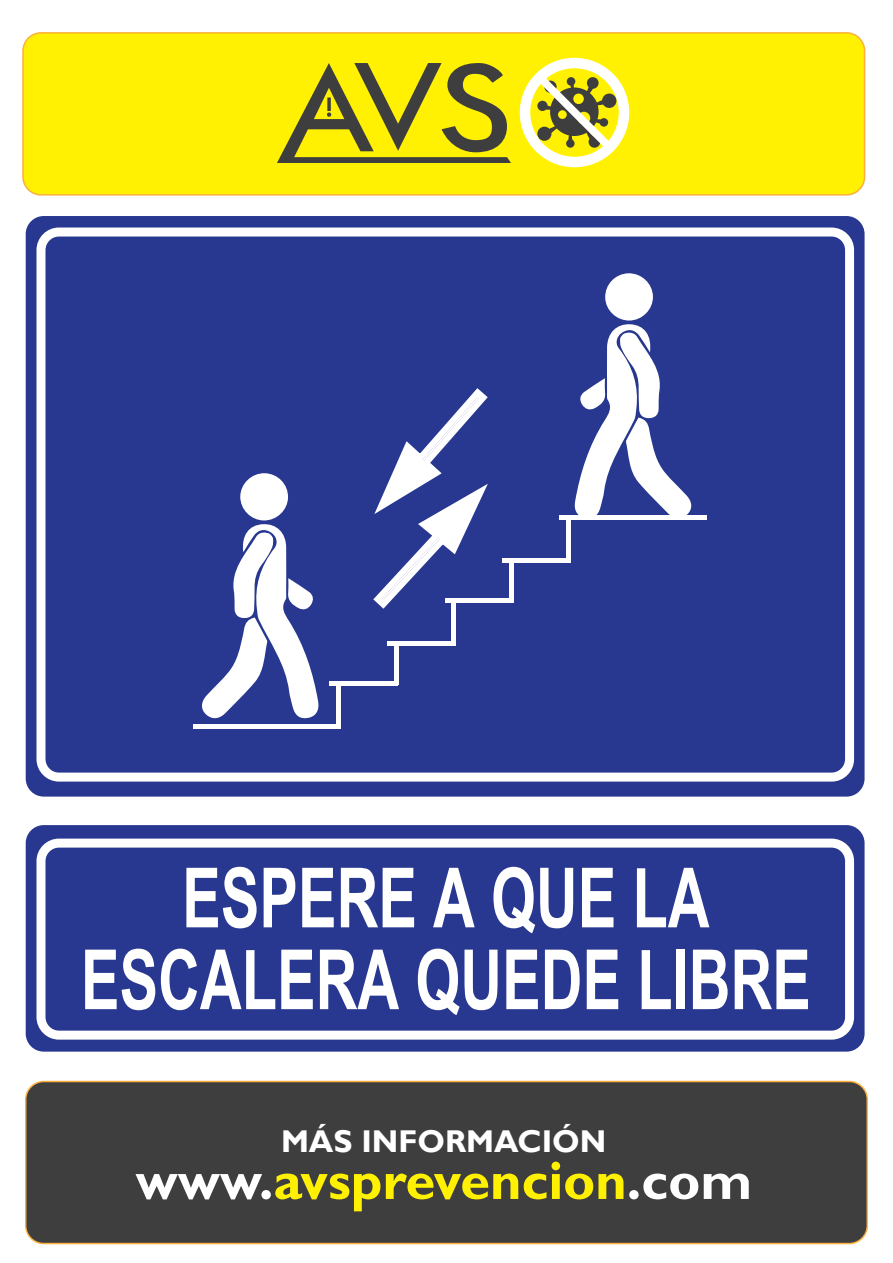
<style>
.page{position:relative;width:893px;height:1263px;background:#fff}
.page>*{position:absolute;margin:0;border:0;box-sizing:border-box;transform-origin:0 0}
.t1{font:700 83.1px/81.9px "Arial";color:#fff;text-align:center;scale:.7 1}
.t2{font:700 54px "Gill Sans";color:#fff101}
.t3{font:700 31.5px "Gill Sans";color:#fff}
.s1{color:#fff}
</style>
<div class="page">
<div style="left:23px;top:33px;width:841px;height:162px;background:#fff101;border-radius:18px"></div>
<div style="left:22px;top:32px;width:843px;height:164px;border:2px solid #fbb03f;border-radius:18px"></div>
<div style="left:26px;top:1081px;width:841px;height:162px;background:#3e3e3f;border-radius:18px"></div>
<div style="left:25px;top:1081px;width:843px;height:163px;border:2px solid #fbb03f;border-radius:18px"></div>
<div style="left:26px;top:825px;width:838px;height:227px;background:#283890;border-radius:18px"></div>
<div style="left:36px;top:839px;width:818px;height:201px;border:9px solid #fff;border-radius:18px"></div>
<div style="left:26px;top:216px;width:838px;height:581px;background:#283890;border-radius:18px"></div>
<div style="left:36px;top:228px;width:818px;height:554px;border:9px solid #fff;border-radius:18px"></div>
<svg style="left:277px;top:63px;width:234px;height:100px"></svg>
<div style="left:520px;top:58px;width:109px;height:109px;border:10px solid #fff;border-radius:50%"></div>
<svg style="left:537px;top:75px;width:79px;height:75px"></svg>
<hr style="left:330px;top:681px;width:68px;height:4px;background:#fff">
<div style="left:336px;top:684px;width:5px;height:40px;background:#fff"></div>
<hr style="left:387px;top:641px;width:69px;height:4px;background:#fff">
<hr style="left:394px;top:644px;width:4px;height:41px;background:#fff">
<div style="left:445px;top:598px;width:68px;height:5px;background:#fff"></div>
<div style="left:451px;top:602px;width:5px;height:40px;background:#fff"></div>
<hr style="left:502px;top:559px;width:69px;height:4px;background:#fff">
<hr style="left:509px;top:562px;width:4px;height:40px;background:#fff">
<div style="left:560px;top:515px;width:147px;height:5px;background:#fff"></div>
<div style="left:566px;top:518px;width:5px;height:41px;background:#fff"></div>
<div style="left:194px;top:724px;width:147px;height:5px;background:#fff"></div>
<div style="left:240px;top:473px;width:48px;height:47px;background:#fff;border-radius:50%"></div>
<svg style="left:202px;top:524px;width:117px;height:195px"></svg>
<div style="left:605px;top:273px;width:48px;height:48px;background:#fff;border-radius:50%"></div>
<svg style="left:574px;top:324px;width:118px;height:191px"></svg>
<svg style="left:373px;top:388px;width:115px;height:221px"></svg>
<p class="t1" style="left:81px;top:860px;width:1044px">ESPERE A QUE LA<br>ESCALERA QUEDE LIBRE</p>
<p class="t3" style="left:281px;top:1122px;width:327px">MÁS INFORMACIÓN</p>
<p class="t2" style="left:136px;top:1148px;width:618px"><span class="s1">www.</span>avsprevencion<span class="s1">.com</span></p>
</div>
